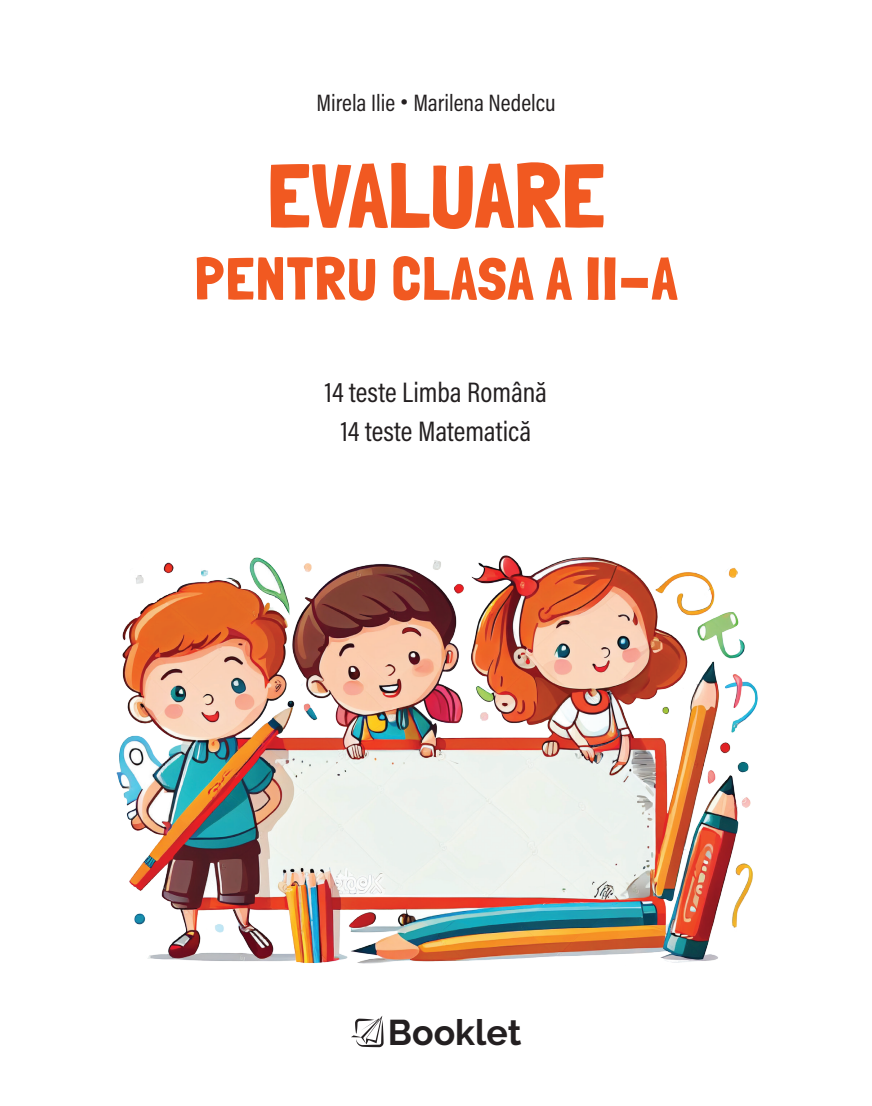
<style>
.page{position:relative;width:872px;height:1106px;background:#fff}
.page>*{position:absolute;margin:0;border:0;box-sizing:border-box;transform-origin:0 0}
.t1{font:91.05px "Londrina Solid";color:#f15921}
.t2{font:60px "Londrina Solid";letter-spacing:.02em;color:#f15921}
.t3{font:700 35.7px "Raleway";color:#231f20}
.t4{font:28.5px/39px "Acumin Pro Cond";color:#231f20;text-align:center}
.t5{font:24px "Acumin Pro Cond";color:#231f20}
.s1{font-family:"Aller";font-weight:300}
</style>
<div class="page">
<svg style="left:351px;top:1016px;width:32px;height:31px"></svg>
<img style="left:116px;top:555px;width:642px;height:409px">
<p class="t5" style="left:316px;top:87px;width:241px">Mirela Ilie <span class="s1">•</span> Marilena Nedelcu</p>
<h1 class="t1" style="left:267px;top:142px;width:340px">EVALUARE</h1>
<h2 class="t2" style="left:194px;top:243px;width:484px">PENTRU CLASA A II-A</h2>
<p class="t4" style="left:325px;top:372px;width:224px">14 teste Limba Română<br>14 teste Matematică</p>
<p class="t3" style="left:388px;top:1012px;width:135px">Booklet</p>
</div>
